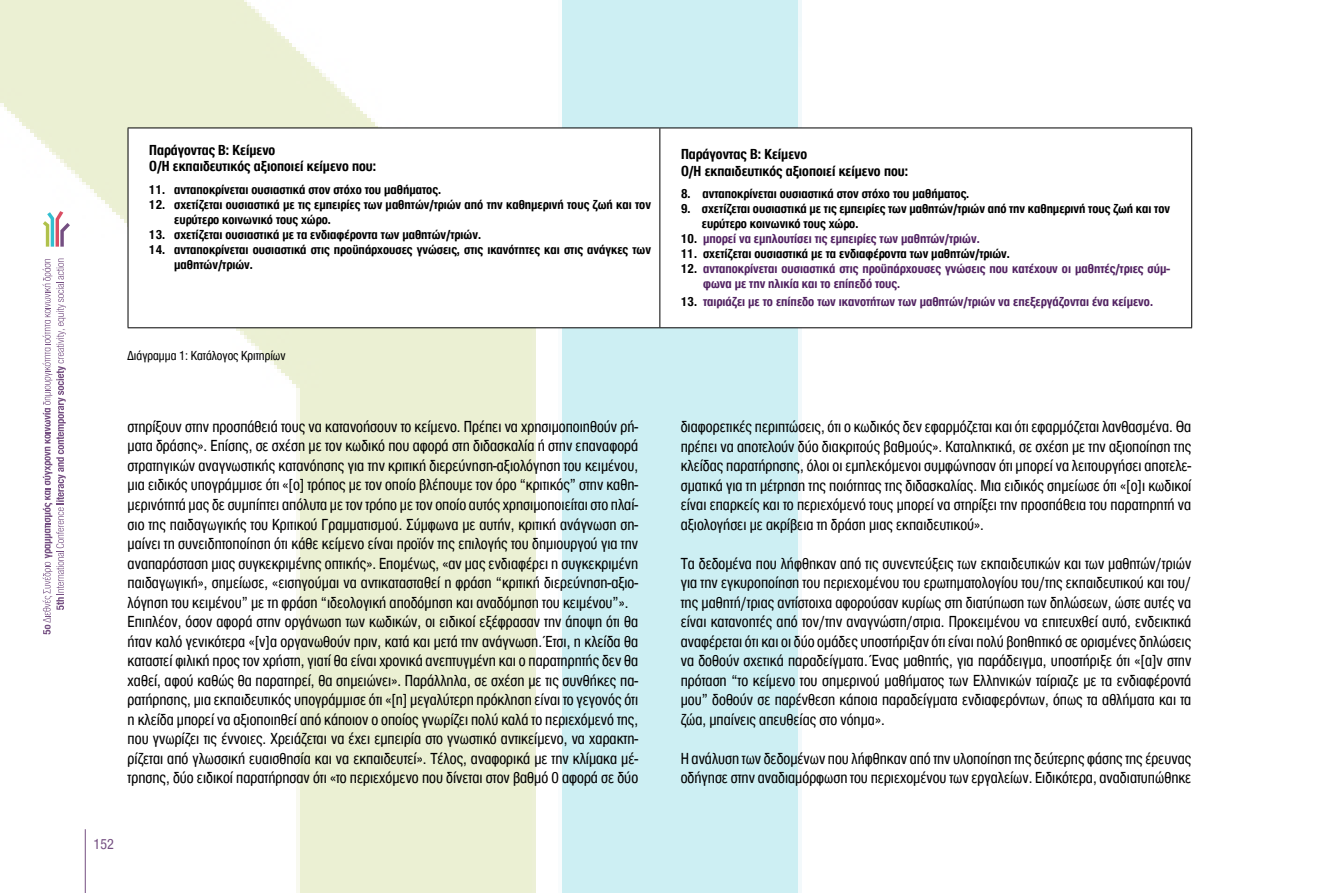
<style>
.page{position:relative;width:1319px;height:893px;background:#fff}
.page>*{position:absolute;margin:0;border:0;box-sizing:border-box;transform-origin:0 0}
.t1{font:16.5px/19.5px "CF Helvetica Cond";color:#000}
.t2{font:700 15px/16.5px "CF Helvetica Cond";color:#000}
.t3{font:15px "CF Helvetica Cond";color:#532463}
.t4{font:700 13.5px/15px "CF Helvetica Cond";color:#000}
.t5{font:700 13.5px/15px "CF Helvetica Cond";color:#532463}
.t6{font:13.5px "CF Helvetica Cond";color:#000}
.s1{color:#000}
</style>
<div class="page">
<img style="left:0;top:0;width:812px;height:893px">
<svg style="left:129px;top:129px;width:683px;height:198px"></svg>
<hr style="left:128px;top:128px;width:531px;height:1px;background:#000">
<hr style="left:128px;top:128px;width:1px;height:199px;background:#000">
<hr style="left:659px;top:128px;width:532px;height:1px;background:#000">
<hr style="left:659px;top:128px;width:1px;height:199px;background:#000">
<hr style="left:1191px;top:128px;width:1px;height:199px;background:#000">
<hr style="left:128px;top:327px;width:531px;height:1px;background:#000">
<hr style="left:659px;top:327px;width:532px;height:1px;background:#000">
<p class="t2" style="left:149px;top:142px;width:228px">Παράγοντας Β: Κείμενο<br>Ο/Η εκπαιδευτικός αξιοποιεί κείμενο που:</p>
<p class="t4" style="left:149px;top:182px;width:293px">11. ανταποκρίνεται ουσιαστικά στον στόχο του μαθήματος.</p>
<p class="t4" style="left:174px;top:197px;width:478px;text-indent:-25px">12. σχετίζεται ουσιαστικά με τις εμπειρίες των μαθητών/τριών από την καθημερινή τους ζωή και τον ευρύτερο κοινωνικό τους χώρο.</p>
<p class="t4" style="left:149px;top:227px;width:333px">13. σχετίζεται ουσιαστικά με τα ενδιαφέροντα των μαθητών/τριών.</p>
<p class="t4" style="left:174px;top:242px;width:478px;text-indent:-25px">14. ανταποκρίνεται ουσιαστικά στις προϋπάρχουσες γνώσεις, στις ικανότητες και στις ανάγκες των μαθητών/τριών.</p>
<p class="t6" style="left:128px;top:349px;width:159px">Διάγραμμα 1: Κατάλογος Κριτηρίων</p>
<p class="t2" style="left:681px;top:146px;width:228px">Παράγοντας Β: Κείμενο<br>Ο/Η εκπαιδευτικός αξιοποιεί κείμενο που:</p>
<p class="t4" style="left:681px;top:186px;width:290px">8. ανταποκρίνεται ουσιαστικά στον στόχο του μαθήματος.</p>
<p class="t4" style="left:701px;top:201px;width:470px;text-indent:-21px">9. σχετίζεται ουσιαστικά με τις εμπειρίες των μαθητών/τριών από την καθημερινή τους ζωή και τον ευρύτερο κοινωνικό τους χώρο.</p>
<p class="t5" style="left:681px;top:231px;width:300px"><span class="s1">10.</span> μπορεί να εμπλουτίσει τις εμπειρίες των μαθητών/τριών.</p>
<p class="t4" style="left:681px;top:246px;width:330px">11. σχετίζεται ουσιαστικά με τα ενδιαφέροντα των μαθητών/τριών.</p>
<p class="t5" style="left:703px;top:261px;width:468px;text-indent:-22px"><span class="s1">12.</span> ανταποκρίνεται ουσιαστικά στις προϋπάρχουσες γνώσεις που κατέχουν οι μαθητές/τριες σύμ&shy;φωνα με την ηλικία και το επίπεδό τους.</p>
<p class="t5" style="left:681px;top:294px;width:473px"><span class="s1">13.</span> ταιριάζει με το επίπεδο των ικανοτήτων των μαθητών/τριών να επεξεργάζονται ένα κείμενο.</p>
<p class="t1" style="left:128px;top:417px;width:512px">στηρίξουν στην προσπάθειά τους να κατανοήσουν το κείμενο. Πρέπει να χρησιμοποιηθούν ρή&shy;ματα δράσης». Επίσης, σε σχέση με τον κωδικό που αφορά στη διδασκαλία ή στην επαναφορά στρατηγικών αναγνωστικής κατανόησης για την κριτική διερεύνηση-αξιολόγηση του κειμένου, μια ειδικός υπογράμμισε ότι «[ο] τρόπος με τον οποίο βλέπουμε τον όρο “κριτικός” στην καθη&shy;μερινότητά μας δε συμπίπτει απόλυτα με τον τρόπο με τον οποίο αυτός χρησιμοποιείται στο πλαί&shy;σιο της παιδαγωγικής του Κριτικού Γραμματισμού. Σύμφωνα με αυτήν, κριτική ανάγνωση ση&shy;μαίνει τη συνειδητοποίηση ότι κάθε κείμενο είναι προϊόν της επιλογής του δημιουργού για την αναπαράσταση μιας συγκεκριμένης οπτικής». Επομένως, «αν μας ενδιαφέρει η συγκεκριμένη παιδαγωγική», σημείωσε, «εισηγούμαι να αντικατασταθεί η φράση “κριτική διερεύνηση-αξιο&shy;λόγηση του κειμένου” με τη φράση “ιδεολογική αποδόμηση και αναδόμηση του κειμένου”».<br>Επιπλέον, όσον αφορά στην οργάνωση των κωδικών, οι ειδικοί εξέφρασαν την άποψη ότι θα ήταν καλό γενικότερα «[ν]α οργανωθούν πριν, κατά και μετά την ανάγνωση. Έτσι, η κλείδα θα καταστεί φιλική προς τον χρήστη, γιατί θα είναι χρονικά ανεπτυγμένη και ο παρατηρητής δεν θα χαθεί, αφού καθώς θα παρατηρεί, θα σημειώνει». Παράλληλα, σε σχέση με τις συνθήκες πα&shy;ρατήρησης, μια εκπαιδευτικός υπογράμμισε ότι «[η] μεγαλύτερη πρόκληση είναι το γεγονός ότι η κλείδα μπορεί να αξιοποιηθεί από κάποιον ο οποίος γνωρίζει πολύ καλά το περιεχόμενό της, που γνωρίζει τις έννοιες. Χρειάζεται να έχει εμπειρία στο γνωστικό αντικείμενο, να χαρακτη&shy;ρίζεται από γλωσσική ευαισθησία και να εκπαιδευτεί». Τέλος, αναφορικά με την κλίμακα μέ&shy;τρησης, δύο ειδικοί παρατήρησαν ότι «το περιεχόμενο που δίνεται στον βαθμό 0 αφορά σε δύο</p>
<p class="t1" style="left:680px;top:417px;width:512px;text-align:justify">διαφορετικές περιπτώσεις, ότι ο κωδικός δεν εφαρμόζεται και ότι εφαρμόζεται λανθασμένα. Θα πρέπει να αποτελούν δύο διακριτούς βαθμούς». Καταληκτικά, σε σχέση με την αξιοποίηση της κλείδας παρατήρησης, όλοι οι εμπλεκόμενοι συμφώνησαν ότι μπορεί να λειτουργήσει αποτελε&shy;σματικά για τη μέτρηση της ποιότητας της διδασκαλίας. Μια ειδικός σημείωσε ότι «[ο]ι κωδικοί είναι επαρκείς και το περιεχόμενό τους μπορεί να στηρίξει την προσπάθεια του παρατηρητή να αξιολογήσει με ακρίβεια τη δράση μιας εκπαιδευτικού».</p>
<p class="t1" style="left:680px;top:553px;width:512px;text-align:justify">Τα δεδομένα που λήφθηκαν από τις συνεντεύξεις των εκπαιδευτικών και των μαθητών/τριών για την εγκυροποίηση του περιεχομένου του ερωτηματολογίου του/της εκπαιδευτικού και του/ της μαθητή/τριας αντίστοιχα αφορούσαν κυρίως στη διατύπωση των δηλώσεων, ώστε αυτές να είναι κατανοητές από τον/την αναγνώστη/στρια. Προκειμένου να επιτευχθεί αυτό, ενδεικτικά αναφέρεται ότι και οι δύο ομάδες υποστήριξαν ότι είναι πολύ βοηθητικό σε ορισμένες δηλώσεις να δοθούν σχετικά παραδείγματα. Ένας μαθητής, για παράδειγμα, υποστήριξε ότι «[α]ν στην πρόταση “το κείμενο του σημερινού μαθήματος των Ελληνικών ταίριαζε με τα ενδιαφέροντά μου” δοθούν σε παρένθεση κάποια παραδείγματα ενδιαφερόντων, όπως τα αθλήματα και τα ζώα, μπαίνεις απευθείας στο νόημα».</p>
<p class="t1" style="left:680px;top:748px;width:512px">Η ανάλυση των δεδομένων που λήφθηκαν από την υλοποίηση της δεύτερης φάσης της έρευνας οδήγησε στην αναδιαμόρφωση του περιεχομένου των εργαλείων. Ειδικότερα, αναδιατυπώθηκε</p>
<p class="t3" style="left:94px;top:836px;width:22px">152</p>
</div>
